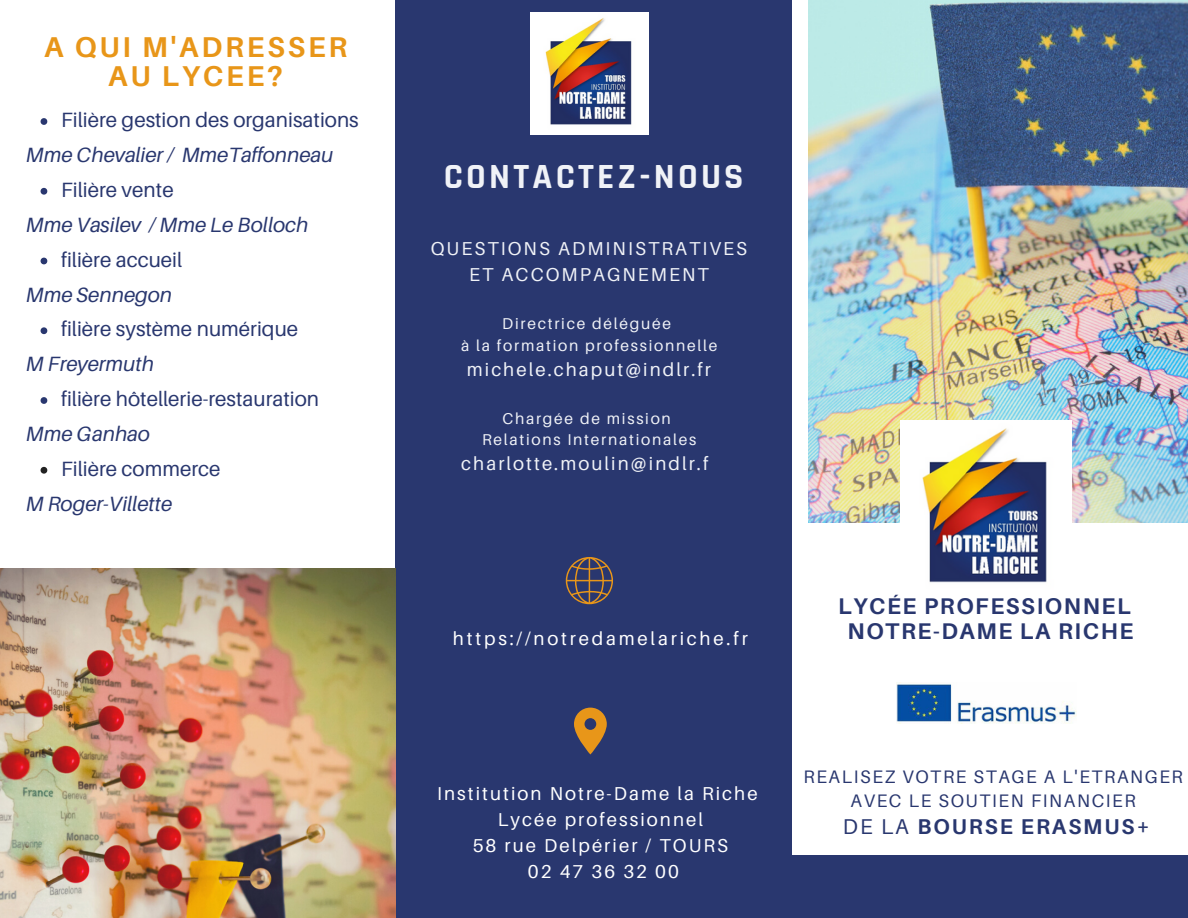
<style>
.page{position:relative;width:1188px;height:918px;background:#fff}
.page>*{position:absolute;margin:0;border:0;box-sizing:border-box;transform-origin:0 0}
.t1{font:700 35.85px "Rajdhani";letter-spacing:.09em;color:#f0f2f7}
.t2{font:700 28.65px/28.2px "Aileron";letter-spacing:.1em;color:#e89619;text-align:center}
.t3{font:700 22.65px/24.8px "Aileron";letter-spacing:.07em;color:#29376f;text-align:center}
.t4{font:700 21.45px "Aileron";letter-spacing:.09em;color:#29376f}
.t5{font:20.7px "Aileron";color:#29376f}
.t6{font:italic 20.7px "Aileron";color:#29376f}
.t7{font:18.75px/25.8px "Aileron";letter-spacing:.11em;color:#f0f2f7;text-align:center}
.t8{font:18.75px "Aileron";letter-spacing:.11em;color:#fff}
.t9{font:18.75px "Aileron";letter-spacing:.15em;color:#fff}
.t10{font:18.15px/23.9px "Aileron";letter-spacing:.09em;color:#29376f;text-align:center}
.t11{font:15.6px "Aileron";letter-spacing:.11em;color:#f0f2f7}
.s1{color:#29376f}
.s2{font-weight:400}
</style>
<div class="page">
<div style="left:396px;top:0;width:396px;height:918px;background:#29376f"></div>
<div style="left:778px;top:855px;width:410px;height:63px;background:#29376f"></div>
<svg style="left:574px;top:708px;width:33px;height:46px"></svg>
<svg style="left:566px;top:557px;width:47px;height:47px"></svg>
<img style="left:809px;top:0;width:379px;height:523px">
<img style="left:0;top:569px;width:395px;height:349px">
<img style="left:896px;top:683px;width:180px;height:40px">
<img style="left:530px;top:13px;width:118px;height:121px">
<svg style="left:41px;top:118px;width:6px;height:7px"></svg>
<svg style="left:41px;top:188px;width:6px;height:7px"></svg>
<svg style="left:41px;top:258px;width:6px;height:6px"></svg>
<svg style="left:41px;top:327px;width:6px;height:7px"></svg>
<svg style="left:41px;top:397px;width:6px;height:7px"></svg>
<svg style="left:41px;top:467px;width:6px;height:7px"></svg>
<img style="left:901px;top:421px;width:171px;height:162px">
<p class="t2" style="left:44px;top:33px;width:305px">A QUI M'ADRESSER<br>AU LYCEE?</p>
<p class="t5" style="left:61px;top:107px;width:299px">Filière gestion des organisations</p>
<p class="t6" style="left:26px;top:142px;width:309px">Mme Chevalier / MmeTaffonneau</p>
<p class="t5" style="left:61px;top:177px;width:114px">Filière vente</p>
<p class="t6" style="left:26px;top:212px;width:284px">Mme Vasilev / Mme Le Bolloch</p>
<p class="t5" style="left:61px;top:247px;width:123px">filière accueil</p>
<p class="t6" style="left:26px;top:281px;width:148px">Mme Sennegon</p>
<p class="t5" style="left:61px;top:316px;width:239px">filière système numérique</p>
<p class="t6" style="left:26px;top:351px;width:130px">M Freyermuth</p>
<p class="t5" style="left:61px;top:386px;width:260px">filière hôtellerie-restauration</p>
<p class="t6" style="left:26px;top:421px;width:125px">Mme Ganhao</p>
<p class="t5" style="left:61px;top:456px;width:161px">Filière commerce</p>
<p class="t6" style="left:26px;top:491px;width:148px">M Roger-Villette</p>
<p class="t1" style="left:444px;top:155px;width:301px">CONTACTEZ-NOUS</p>
<p class="t7" style="left:431px;top:235px;width:318px">QUESTIONS ADMINISTRATIVES<br>ET ACCOMPAGNEMENT</p>
<p class="t11" style="left:502px;top:314px;width:170px">Directrice déléguée</p>
<p class="t11" style="left:461px;top:336px;width:258px">à la formation professionnelle</p>
<p class="t7" style="left:467px;top:356px;width:246px">michele.chaput@indlr.fr</p>
<p class="t11" style="left:502px;top:409px;width:170px">Chargée de mission</p>
<p class="t11" style="left:482px;top:430px;width:216px">Relations Internationales</p>
<p class="t7" style="left:461px;top:450px;width:257px">charlotte.moulin@indlr.f<span class="s1">r</span></p>
<p class="t9" style="left:453px;top:627px;width:296px">https://notredamelariche.fr</p>
<p class="t8" style="left:437px;top:782px;width:322px">Institution Notre-Dame la Riche</p>
<p class="t8" style="left:498px;top:808px;width:207px">Lycée professionnel</p>
<p class="t8" style="left:473px;top:834px;width:257px">58 rue Delpérier / TOURS</p>
<p class="t8" style="left:528px;top:860px;width:153px">02 47 36 32 00</p>
<p class="t3" style="left:838px;top:594px;width:297px">LYCÉE PROFESSIONNEL<br>NOTRE-DAME LA RICHE</p>
<p class="t10" style="left:804px;top:764px;width:381px">REALISEZ VOTRE STAGE A L'ETRANGER<br>AVEC LE SOUTIEN FINANCIER</p>
<p class="t4" style="left:843px;top:813px;width:308px"><span class="s2">DE LA</span> BOURSE ERASMUS+</p>
</div>
